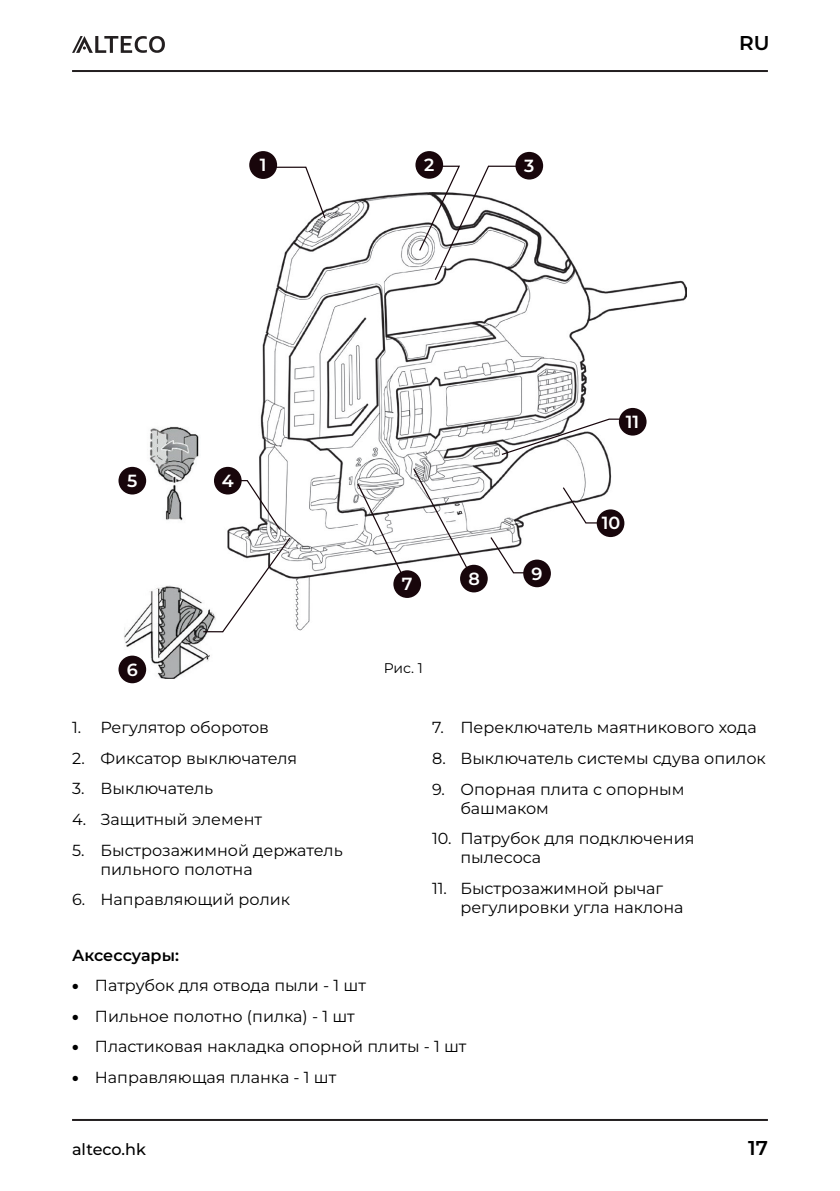
<style>
.page{position:relative;width:840px;height:1191px;background:#fff}
.page>*{position:absolute;margin:0;border:0;box-sizing:border-box;transform-origin:0 0}
.t1{font:600 20px "Montserrat";color:#000}
.t2{font:600 17.6px "Montserrat";color:#fff}
.t3{font:16px/19.2px "Montserrat";color:#000}
.t4{font:600 16px "Montserrat";letter-spacing:-.005em;color:#000}
.t5{font:500 16px "Montserrat";color:#000}
.t6{font:14px "Montserrat";color:#000}
.s1{font-weight:900}
</style>
<div class="page">
<hr style="left:72px;top:70px;width:695px;height:2px;background:#231f20">
<hr style="left:72px;top:1119px;width:695px;height:2px;background:#231f20">
<svg style="left:72px;top:36px;width:93px;height:17px"></svg>
<img style="left:120px;top:193px;width:566px;height:485px">
<svg style="left:418px;top:165px;width:112px;height:116px"></svg>
<svg style="left:264px;top:166px;width:62px;height:54px"></svg>
<svg style="left:489px;top:536px;width:49px;height:38px"></svg>
<svg style="left:561px;top:486px;width:49px;height:38px"></svg>
<svg style="left:500px;top:418px;width:133px;height:38px"></svg>
<svg style="left:202px;top:479px;width:89px;height:154px"></svg>
<svg style="left:356px;top:467px;width:118px;height:118px"></svg>
<div style="left:415px;top:151px;width:28px;height:28px;background:#18060b;border-radius:50%"></div>
<div style="left:515px;top:152px;width:28px;height:27px;background:#18060b;border-radius:50%"></div>
<div style="left:118px;top:467px;width:28px;height:27px;background:#18060b;border-radius:50%"></div>
<div style="left:118px;top:655px;width:28px;height:28px;background:#18060b;border-radius:50%"></div>
<div style="left:460px;top:565px;width:27px;height:27px;background:#18060b;border-radius:50%"></div>
<div style="left:393px;top:570px;width:28px;height:28px;background:#18060b;border-radius:50%"></div>
<div style="left:523px;top:559px;width:27px;height:28px;background:#18060b;border-radius:50%"></div>
<div style="left:214px;top:467px;width:27px;height:27px;background:#18060b;border-radius:50%"></div>
<div style="left:249px;top:151px;width:28px;height:28px;background:#18060b;border-radius:50%"></div>
<div style="left:618px;top:408px;width:28px;height:27px;background:#18060b;border-radius:50%"></div>
<div style="left:596px;top:509px;width:28px;height:28px;background:#18060b;border-radius:50%"></div>
<p class="t2" style="left:259px;top:153px;width:8px">1</p>
<p class="t2" style="left:424px;top:153px;width:12px">2</p>
<p class="t2" style="left:524px;top:154px;width:12px">3</p>
<p class="t1" style="left:738px;top:30px;width:32px">RU</p>
<p class="t2" style="left:127px;top:469px;width:12px">5</p>
<p class="t2" style="left:127px;top:657px;width:13px">6</p>
<p class="t2" style="left:222px;top:469px;width:13px">4</p>
<p class="t3" style="left:72px;top:717px;width:198px">1. Регулятор оборотов</p>
<p class="t3" style="left:72px;top:748px;width:227px">2. Фиксатор выключателя</p>
<p class="t3" style="left:72px;top:778px;width:143px">3. Выключатель</p>
<p class="t3" style="left:72px;top:809px;width:191px">4. Защитный элемент</p>
<p class="t3" style="left:100px;top:840px;width:243px;text-indent:-28px">5. Быстрозажимной держатель пильного полотна</p>
<p class="t3" style="left:72px;top:889px;width:219px">6. Направляющий ролик</p>
<p class="t2" style="left:625px;top:410px;width:15px">11</p>
<p class="t2" style="left:401px;top:572px;width:12px">7</p>
<p class="t2" style="left:468px;top:566px;width:13px">8</p>
<p class="t2" style="left:531px;top:561px;width:13px">9</p>
<p class="t6" style="left:383px;top:658px;width:41px">Рис. 1</p>
<p class="t2" style="left:601px;top:511px;width:20px">10</p>
<p class="t3" style="left:432px;top:717px;width:326px">7. Переключатель маятникового хода</p>
<p class="t3" style="left:432px;top:748px;width:335px">8. Выключатель системы сдува опилок</p>
<p class="t3" style="left:460px;top:779px;width:225px;text-indent:-28px">9. Опорная плита с опорным башмаком</p>
<p class="t3" style="left:460px;top:828px;width:235px;text-indent:-28px">10. Патрубок для подключения пылесоса</p>
<p class="t3" style="left:460px;top:878px;width:225px;text-indent:-28px">11. Быстрозажимной рычаг регулировки угла наклона</p>
<p class="t4" style="left:72px;top:944px;width:108px">Аксессуары:</p>
<p class="t3" style="left:72px;top:975px;width:295px"><span class="s1">•</span> Патрубок для отвода пыли - 1 шт</p>
<p class="t3" style="left:72px;top:1006px;width:284px"><span class="s1">•</span> Пильное полотно (пилка) - 1 шт</p>
<p class="t3" style="left:72px;top:1036px;width:395px"><span class="s1">•</span> Пластиковая накладка опорной плиты - 1 шт</p>
<p class="t3" style="left:72px;top:1067px;width:265px"><span class="s1">•</span> Направляющая планка - 1 шт</p>
<p class="t5" style="left:72px;top:1138px;width:75px">alteco.hk</p>
<p class="t1" style="left:747px;top:1134px;width:21px">17</p>
</div>
